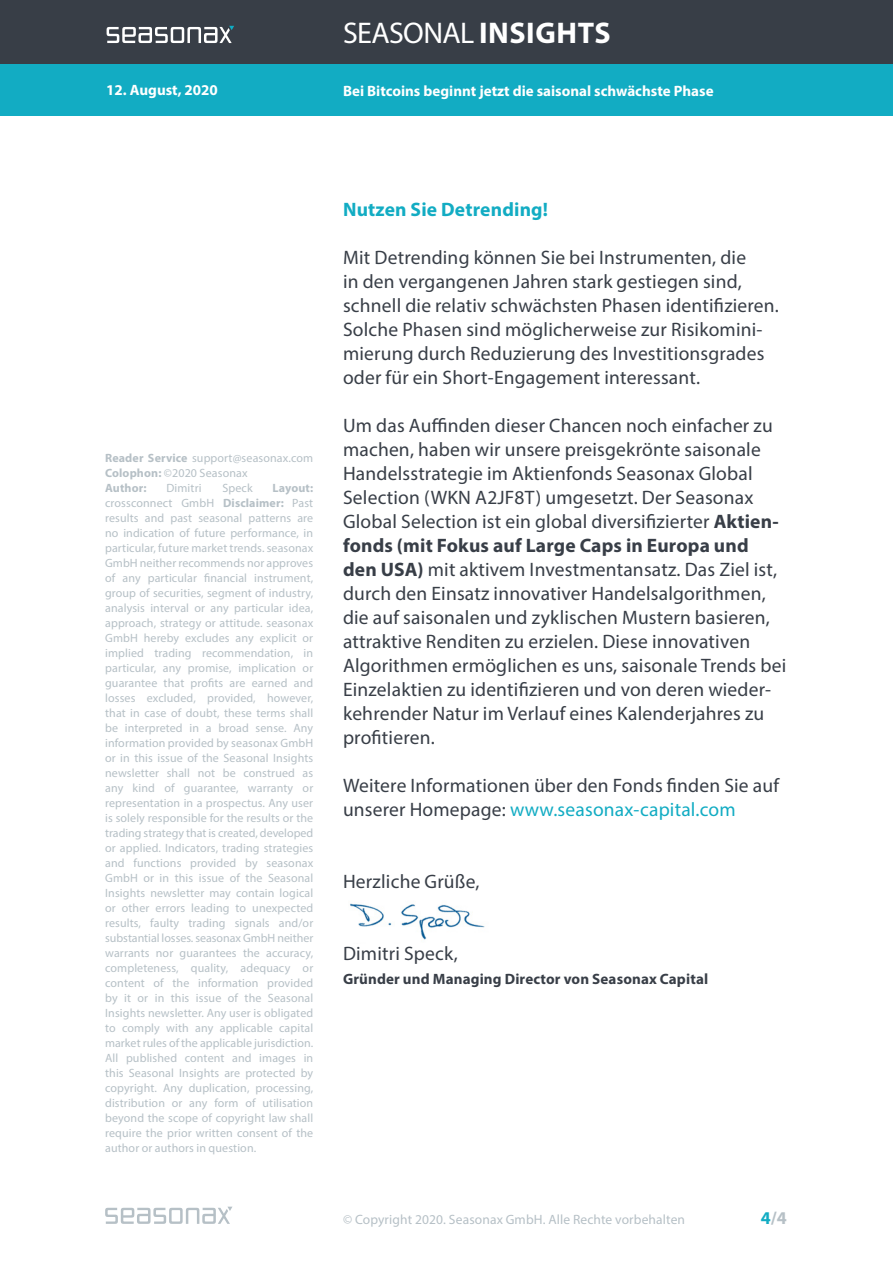
<style>
.page{position:relative;width:893px;height:1263px;background:#fff}
.page>*{position:absolute;margin:0;border:0;box-sizing:border-box;transform-origin:0 0}
.t1{font:30px "Myriad Pro";letter-spacing:-.02em;color:#fff}
.t2{font:19.5px/24px "Myriad Pro";letter-spacing:.01em;color:#383e47}
.t3{font:700 19.5px "Myriad Pro";letter-spacing:.01em;color:#12acc3}
.t4{font:700 18px "Myriad Pro";color:#b6c0c6}
.t5{font:700 15px "Myriad Pro";color:#fff}
.t6{font:700 15px "Myriad Pro";letter-spacing:.01em;color:#383e47}
.t7{font:13.5px "Myriad Pro";letter-spacing:.01em;color:#b6c0c6}
.t8{font:12px/15px "Myriad Pro";letter-spacing:.01em;color:#b6c0c6}
.s1{font-weight:700}
.s2{color:#12acc3}
</style>
<div class="page">
<svg style="left:105px;top:1206px;width:127px;height:18px"></svg>
<div style="left:0;top:0;width:893px;height:116px;background:#12acc3"></div>
<div style="left:0;top:0;width:893px;height:64px;background:#383e47"></div>
<svg style="left:107px;top:26px;width:127px;height:17px"></svg>
<img style="left:350px;top:903px;width:135px;height:37px">
<p class="t5" style="left:106px;top:81px;width:113px">12. August, 2020</p>
<h1 class="t1" style="left:343px;top:15px;width:269px">SEASONAL <span class="s1">INSIGHTS</span></h1>
<p class="t5" style="left:343px;top:81px;width:372px">Bei Bitcoins beginnt jetzt die saisonal schwächste Phase</p>
<p class="t8" style="left:105px;top:450px;width:210px"><span class="s1">Reader Service</span> support@seasonax.com<br><span class="s1">Colophon:</span> ©2020 Seasonax<br><span class="s1">Author:</span></p>
<p class="t8" style="left:166px;top:480px;width:37px">Dimitri</p>
<p class="t8" style="left:222px;top:480px;width:32px">Speck</p>
<p class="t8" style="left:105px;top:480px;width:210px;text-align:justify;text-indent:167px"><span class="s1">Layout: </span>crossconnect GmbH <span class="s1">Disclaimer:</span> Past results and past seasonal patterns are no indication of future performance, in particular, future market trends. seasonax GmbH neither recommends nor approves of any particular financial instrument, group of securities, segment of industry, analysis interval or any particular idea, approach, strategy or attitude. seasonax GmbH hereby excludes any explicit or implied trading recommendation, in particular, any promise, implication or guarantee that profits are earned and losses excluded, provided, however, that in case of doubt, these terms shall be interpreted in a broad sense. Any information provided by seasonax GmbH or in this issue of the Seasonal Insights newsletter shall not be construed as any kind of guarantee, warranty or representation in a prospectus. Any user is solely responsible for the results or the trading strategy that is created, developed or applied. Indicators, trading strategies and functions provided by seasonax GmbH or in this issue of the Seasonal Insights newsletter may contain logical or other errors leading to unexpected results, faulty trading signals and/or substantial losses. seasonax GmbH neither warrants nor guarantees the accuracy, completeness, quality, adequacy or content of the information provided by it or in this issue of the Seasonal Insights newsletter. Any user is obligated to comply with any applicable capital market rules of the applicable jurisdiction.<br>All published content and images in this Seasonal Insights are protected by copyright. Any duplication, processing, distribution or any form of utilisation beyond the scope of copyright law shall require the prior written consent of the author or authors in question.</p>
<h2 class="t3" style="left:343px;top:197px;width:207px">Nutzen Sie Detrending!</h2>
<p class="t2" style="left:343px;top:245px;width:437px">Mit Detrending können Sie bei Instrumenten, die<br>in den vergangenen Jahren stark gestiegen sind, schnell die relativ schwächsten Phasen identifizieren.<br>Solche Phasen sind möglicherweise zur Risikomini&shy;mierung durch Reduzierung des Investitionsgrades oder für ein Short-Engagement interessant.</p>
<p class="t2" style="left:343px;top:413px;width:445px">Um das Auffinden dieser Chancen noch einfacher zu machen, haben wir unsere preisgekrönte saisonale Handelsstrategie im Aktienfonds Seasonax Global Selection (WKN A2JF8T) umgesetzt. Der Seasonax Global Selection ist ein global diversifizierter <span class="s1">Aktien&shy;fonds (mit Fokus auf Large Caps in Europa und den USA)</span> mit aktivem Investmentansatz. Das Ziel ist, durch den Einsatz innovativer Handelsalgorithmen, die auf saisonalen und zyklischen Mustern basieren, attraktive Renditen zu erzielen. Diese innovativen Algorithmen ermöglichen es uns, saisonale Trends bei Einzelaktien zu identifizieren und von deren wieder&shy;kehrender Natur im Verlauf eines Kalenderjahres zu profitieren.</p>
<h2 class="t2" style="left:343px;top:773px;width:437px">Weitere Informationen über den Fonds finden Sie auf unserer Homepage: <span class="s2">www.seasonax-capital.com</span></h2>
<h2 class="t2" style="left:343px;top:869px;width:138px">Herzliche Grüße,</h2>
<h2 class="t2" style="left:343px;top:941px;width:116px">Dimitri Speck,</h2>
<p class="t6" style="left:343px;top:969px;width:367px">Gründer und Managing Director von Seasonax Capital</p>
<p class="t7" style="left:343px;top:1211px;width:344px">© Copyright 2020. Seasonax GmbH. Alle Rechte vorbehalten</p>
<h3 class="t4" style="left:761px;top:1206px;width:27px"><span class="s2">4</span>/4</h3>
</div>
